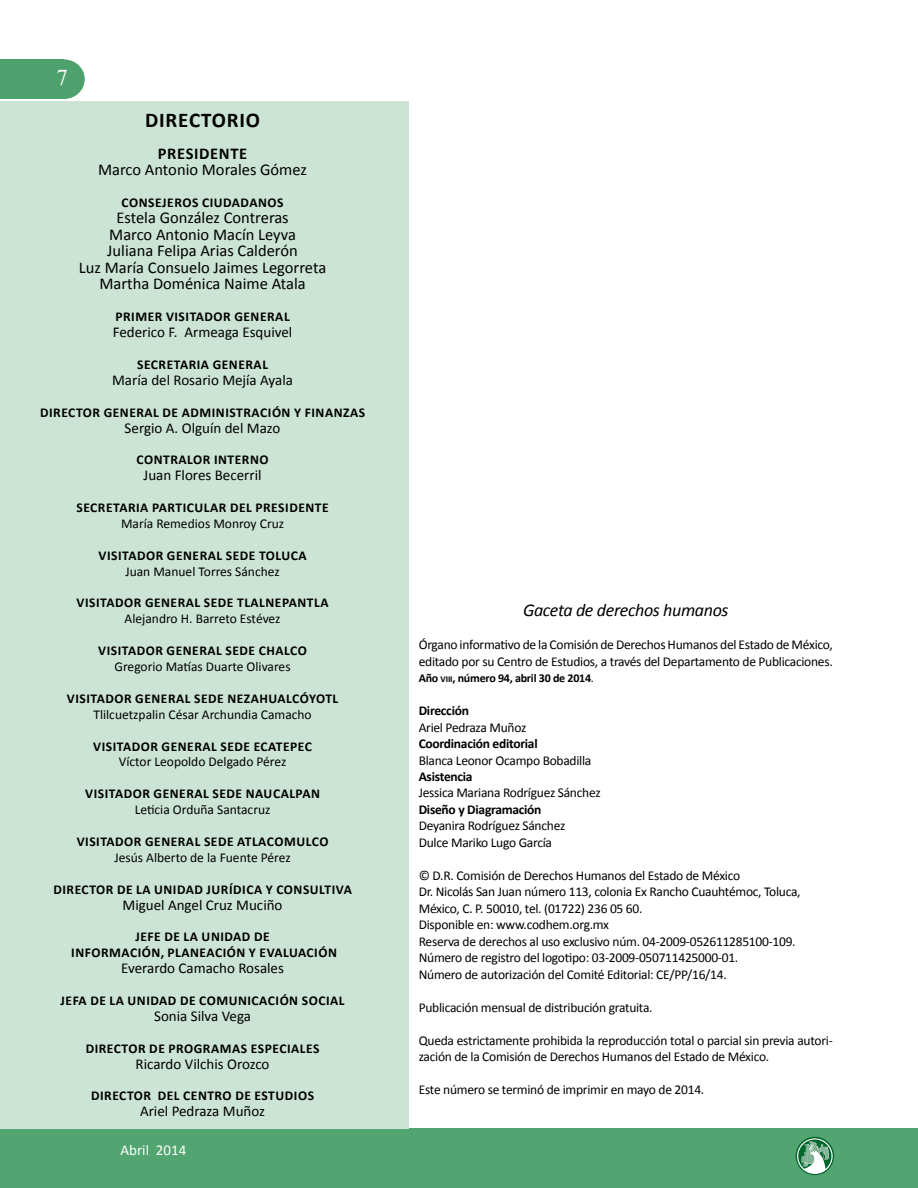
<style>
.page{position:relative;width:918px;height:1188px;background:#fff}
.page>*{position:absolute;margin:0;border:0;box-sizing:border-box;transform-origin:0 0}
.t1{font:22.5px "Times New Roman";color:#fff}
.t2{font:700 21px "Calibri";color:#000}
.t3{font:italic 18px "Calibri";letter-spacing:-.02em;color:#000}
.t4{font:16.5px/16.5px "Calibri";color:#000;text-align:center}
.t5{font:700 16.5px "Calibri";letter-spacing:.04em;color:#000}
.t6{font:15px "Calibri";color:#000}
.t7{font:15px "Calibri";color:#fff}
.t8{font:13.5px/16.5px "Calibri";letter-spacing:-.02em;color:#000}
.t9{font:700 13.5px/15.9px "Calibri";letter-spacing:.04em;color:#000}
.t10{font:13.5px "Calibri";color:#000}
.t11{font:700 12px "Calibri";letter-spacing:-.02em;color:#000}
.s1{font-size:9px}
.s2{font-weight:400}
</style>
<div class="page">
<div style="left:0;top:59px;width:64px;height:40px;background:#4da16c"></div>
<div style="left:44px;top:59px;width:41px;height:40px;background:#4da16c;border-radius:50%"></div>
<div style="left:0;top:1128px;width:918px;height:60px;background:#52a470"></div>
<svg style="left:796px;top:1137px;width:38px;height:38px"></svg>
<svg style="left:797px;top:1138px;width:36px;height:36px"></svg>
<svg style="left:798px;top:1140px;width:33px;height:29px"></svg>
<div style="left:0;top:101px;width:409px;height:1028px;background:#cce4d5"></div>
<h1 class="t1" style="left:57px;top:63px;width:13px">7</h1>
<h2 class="t2" style="left:145px;top:107px;width:12px">direc</h2>
<h2 class="t2" style="left:201px;top:107px;width:24px">torio</h2>
<p class="t5" style="left:158px;top:143px;width:91px">PRESIDENTE</p>
<p class="t4" style="left:98px;top:161px;width:210px">Marco Antonio Morales Gómez</p>
<p class="t9" style="left:122px;top:194px;width:163px">CONSEJEROS CIUDADANOS</p>
<p class="t4" style="left:79px;top:210px;width:249px">Estela González Contreras<br>Marco Antonio Macín Leyva<br>Juliana Felipa Arias Calderón<br>Luz María Consuelo Jaimes Legorreta<br>Martha Doménica Naime Atala</p>
<p class="t9" style="left:115px;top:309px;width:175px">PRIMER VISITADOR GENERAL</p>
<p class="t6" style="left:113px;top:323px;width:181px">Federico F. Armeaga Esquivel</p>
<p class="t9" style="left:137px;top:356px;width:131px">SECRETARIA GENERAL</p>
<p class="t6" style="left:112px;top:370px;width:182px">María del Rosario Mejía Ayala</p>
<p class="t9" style="left:40px;top:404px;width:326px">DIRECTOR GENERAL DE ADMINISTRACIÓN Y FINANZAS</p>
<p class="t6" style="left:125px;top:418px;width:157px">Sergio A. Olguín del Mazo</p>
<p class="t9" style="left:137px;top:452px;width:134px">CONTRALOR INTERNO</p>
<p class="t6" style="left:144px;top:466px;width:119px">Juan Flores Becerril</p>
<p class="t9" style="left:76px;top:500px;width:254px">SECRETARIA PARTICULAR DEL PRESIDENTE</p>
<p class="t10" style="left:121px;top:515px;width:165px">María Remedios Monroy Cruz</p>
<p class="t9" style="left:99px;top:547px;width:210px">VISITADOR GENERAL SEDE TOLUCA</p>
<p class="t10" style="left:125px;top:563px;width:156px">Juan Manuel Torres Sánchez</p>
<p class="t9" style="left:77px;top:595px;width:254px">VISITADOR GENERAL SEDE TLALN EPANTLA</p>
<p class="t10" style="left:125px;top:610px;width:157px">Alejandro H. Barreto Estévez</p>
<p class="t9" style="left:98px;top:643px;width:210px">VISITADOR GENERAL SEDE CHALCO</p>
<p class="t10" style="left:115px;top:658px;width:178px">Gregorio Matías Duarte Olivares</p>
<p class="t9" style="left:67px;top:690px;width:266px">VISITADOR GENERAL SEDE NEZAHUALCÓYOTL</p>
<p class="t10" style="left:93px;top:706px;width:220px">Tlilcuetzpalin César Archundia Camacho</p>
<p class="t9" style="left:93px;top:738px;width:220px">VISITADOR GENERAL SEDE ECATEPEC</p>
<p class="t10" style="left:119px;top:753px;width:169px">Víctor Leopoldo Delgado Pérez</p>
<p class="t9" style="left:85px;top:786px;width:234px">VISITADOR GENERAL SEDE NAUCALPAN</p>
<p class="t10" style="left:135px;top:801px;width:137px">Leticia Orduña Santacruz</p>
<p class="t9" style="left:77px;top:834px;width:253px">VISITADOR GENERAL SEDE ATLACOMULCO</p>
<p class="t10" style="left:115px;top:849px;width:178px">Jesús Alberto de la Fuente Pérez</p>
<p class="t9" style="left:53px;top:881px;width:300px">DIRECTOR DE LA UNIDAD JURÍDICA Y CONSULTIVA</p>
<p class="t6" style="left:123px;top:895px;width:161px">Miguel Angel Cruz Muciño</p>
<p class="t9" style="left:135px;top:929px;width:13px">jefe</p>
<p class="t9" style="left:71px;top:929px;width:227px;text-indent:93px">DE LA UNIDAD DE<br>INFORMACIÓN, PLANEACIÓN Y evaluació</p>
<p class="t9" style="left:328px;top:945px;width:10px">n</p>
<p class="t6" style="left:121px;top:959px;width:164px">Everardo Camacho Rosales</p>
<p class="t9" style="left:61px;top:992px;width:284px">JEFA DE LA UNIDAD DE COMUNICACIÓN SOCIAL</p>
<p class="t6" style="left:154px;top:1006px;width:98px">Sonia Silva Vega</p>
<p class="t9" style="left:86px;top:1040px;width:234px">DIRECTOR DE PROGRAMAS ESPECIALES</p>
<p class="t6" style="left:136px;top:1054px;width:135px">Ricardo Vilchis Orozco</p>
<p class="t9" style="left:91px;top:1088px;width:224px">DIRECTOR DEL CENTRO DE ESTUDIOS</p>
<p class="t6" style="left:140px;top:1102px;width:127px">Ariel Pedraza Muñoz</p>
<p class="t7" style="left:121px;top:1140px;width:67px">Abril 2014</p>
<h3 class="t3" style="left:523px;top:598px;width:207px">Gaceta de derechos humanos</h3>
<p class="t8" style="left:419px;top:636px;width:416px">Órgano informativo de la Comisión de Derechos Humanos del Estado de México, editado por su Centro de Estudios, a través del Departamento de Publicaciones.</p>
<p class="t11" style="left:419px;top:670px;width:177px">Año <span class="s1">VIII</span>, número 94, abril 30 de 2014<span class="s2">.</span></p>
<p class="t9" style="left:419px;top:703px;width:52px">Dirección</p>
<p class="t8" style="left:419px;top:719px;width:109px">Ariel Pedraza Muñoz</p>
<p class="t9" style="left:419px;top:736px;width:120px">Coordinación editorial</p>
<p class="t8" style="left:419px;top:752px;width:174px">Blanca Leonor Ocampo Bobadilla</p>
<p class="t9" style="left:419px;top:769px;width:55px">Asistencia</p>
<p class="t8" style="left:419px;top:785px;width:183px">Jessica Mariana Rodríguez Sánchez</p>
<p class="t9" style="left:419px;top:802px;width:124px">Diseño y Diagramación</p>
<p class="t8" style="left:419px;top:818px;width:148px">Deyanira Rodríguez Sánchez<br>Dulce Mariko Lugo García</p>
<p class="t8" style="left:419px;top:867px;width:383px">© D.R. Comisión de Derechos Humanos del Estado de México<br>Dr. Nicolás San Juan número 113, colonia Ex Rancho Cuauhtémoc, Toluca, México, C. P. 50010, tel. (01722) 236 05 60.<br>Disponible en: www.codhem.org.mx<br>Reserva de derechos al uso exclusivo núm. 04-2009-052611285100-109.<br>Número de registro del logotipo: 03-2009-050711425000-01.<br>Número de autorización del Comité Editorial: CE/PP/16/14.</p>
<p class="t8" style="left:419px;top:999px;width:235px">Publicación mensual de distribución gratuita.</p>
<p class="t8" style="left:419px;top:1032px;width:416px">Queda estrictamente prohibida la reproducción total o parcial sin previa autori&shy;zación de la Comisión de Derechos Humanos del Estado de México.</p>
<p class="t8" style="left:419px;top:1082px;width:287px">Este número se terminó de imprimir en mayo de 2014.</p>
</div>
